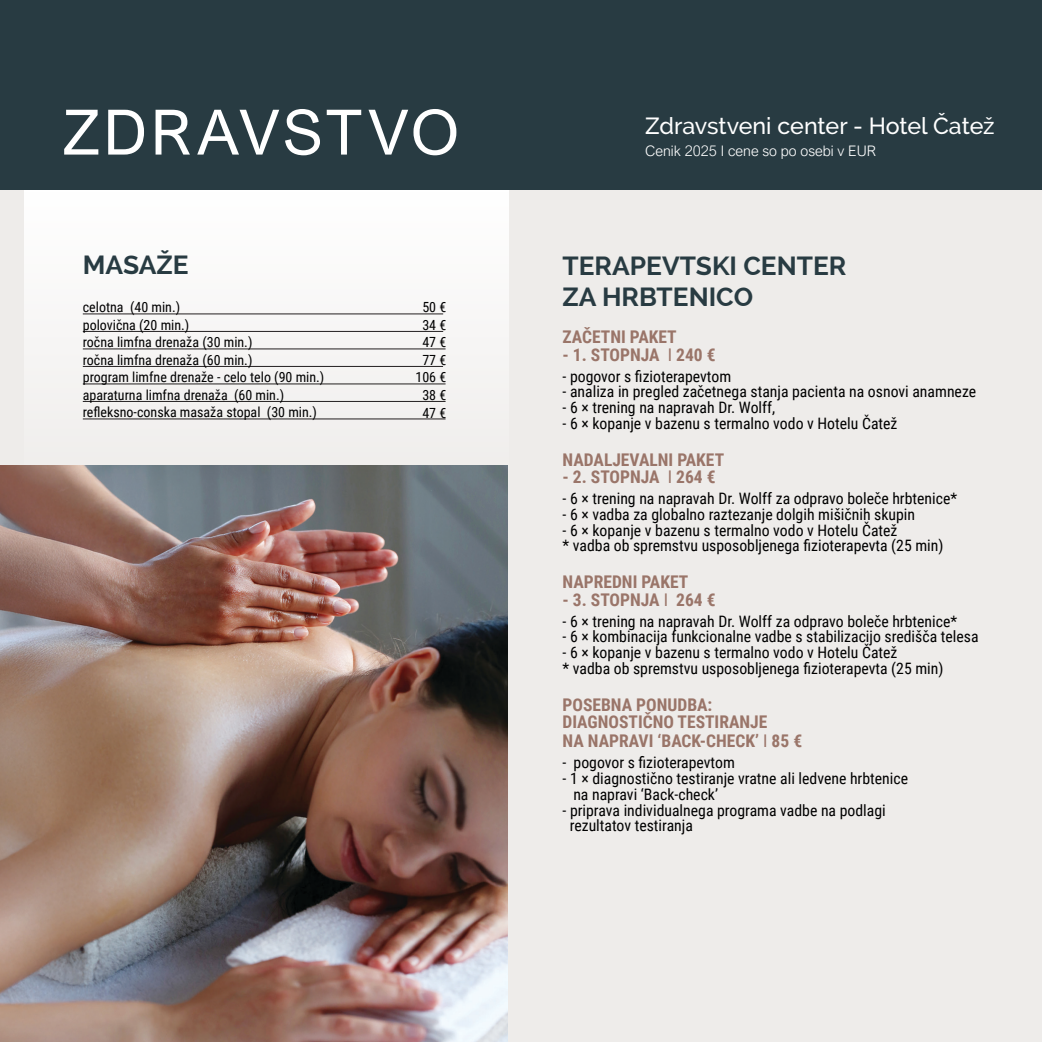
<style>
.page{position:relative;width:1042px;height:1042px;background:#fff}
.page>*{position:absolute;margin:0;border:0;box-sizing:border-box;transform-origin:0 0}
.t1{font:62.65px "Arial Nova";letter-spacing:.05em;color:#fff}
.t2{font:700 26.25px/31.5px "Raleway";color:#283b42}
.t3{font:500 23.28px "Raleway";letter-spacing:-.005em;color:#fff}
.t4{font:700 17.5px/17.5px "Roboto Condensed";color:#9a7569}
.t5{font:15.75px "Roboto Condensed";color:#000}
.t6{font:300 14.53px "Arial Nova";color:#fff}
.t7{font:14px/17.5px "Roboto Condensed";color:#000}
.s1{font-weight:400}
</style>
<div class="page">
<div style="left:0;top:0;width:1042px;height:190px;background:#283b42"></div>
<div style="left:0;top:190px;width:1042px;height:852px;background:#eeecea"></div>
<div style="left:25px;top:190px;width:484px;height:309px;background:#f7f6f5"></div>
<hr style="left:83px;top:314px;width:360px;height:1px;background:#231f20">
<hr style="left:83px;top:331px;width:360px;height:1px;background:#231f20">
<hr style="left:83px;top:349px;width:362px;height:1px;background:#231f20">
<hr style="left:83px;top:366px;width:360px;height:1px;background:#231f20">
<hr style="left:83px;top:384px;width:362px;height:1px;background:#231f20">
<hr style="left:83px;top:401px;width:362px;height:1px;background:#231f20">
<hr style="left:83px;top:419px;width:362px;height:1px;background:#231f20">
<img style="left:0;top:465px;width:508px;height:577px">
<p class="t1" style="left:63px;top:97px;width:398px">ZDRAVSTVO</p>
<p class="t2" style="left:83px;top:249px;width:107px">MASAŽE</p>
<p class="t7" style="left:83px;top:298px;width:99px">celotna (40 min.)</p>
<p class="t7" style="left:83px;top:315px;width:108px">polovična (20 min.)</p>
<p class="t7" style="left:83px;top:333px;width:171px">ročna limfna drenaža (30 min.) ročna limfna drenaža (60 min.)</p>
<p class="t7" style="left:83px;top:368px;width:243px">program limfne drenaže - celo telo (90 min.)</p>
<p class="t7" style="left:83px;top:385px;width:203px">aparaturna limfna drenaža (60 min.)</p>
<p class="t7" style="left:83px;top:403px;width:236px">refleksno-conska masaža stopal (30 min.)</p>
<p class="t7" style="left:422px;top:298px;width:25px">50 €</p>
<p class="t7" style="left:422px;top:316px;width:25px">34 €</p>
<p class="t7" style="left:422px;top:333px;width:25px">47 €</p>
<p class="t7" style="left:422px;top:351px;width:25px">77 €</p>
<p class="t7" style="left:415px;top:368px;width:32px">106 €</p>
<p class="t7" style="left:422px;top:386px;width:25px">38 €</p>
<p class="t7" style="left:422px;top:403px;width:25px">47 €</p>
<p class="t3" style="left:645px;top:113px;width:351px">Zdravstveni center - Hotel Čatež</p>
<p class="t6" style="left:645px;top:142px;width:232px">Cenik 2025 I cene so po osebi v EUR</p>
<p class="t2" style="left:562px;top:250px;width:286px">TERAPEVTSKI CENTER<br>ZA HRBTENICO</p>
<p class="t4" style="left:562px;top:327px;width:116px">ZAČETNI PAKET</p>
<p class="t4" style="left:562px;top:345px;width:155px">- 1. STOPNJA <span class="s1">I</span> 240 €</p>
<p class="t5" style="left:562px;top:365px;width:170px">- pogovor s fizioterapevtom</p>
<p class="t5" style="left:562px;top:381px;width:415px">- analiza in pregled začetnega stanja pacienta na osnovi anamneze</p>
<p class="t5" style="left:562px;top:396px;width:214px">- 6 × trening na napravah Dr. Wolff,</p>
<p class="t5" style="left:562px;top:412px;width:336px">- 6 × kopanje v bazenu s termalno vodo v Hotelu Čatež</p>
<p class="t4" style="left:562px;top:450px;width:163px">NADALJEVALNI PAKET</p>
<p class="t4" style="left:562px;top:467px;width:155px">- 2. STOPNJA <span class="s1">I</span> 264 €</p>
<p class="t5" style="left:562px;top:487px;width:396px">- 6 × trening na napravah Dr. Wolff za odpravo boleče hrbtenice*</p>
<p class="t5" style="left:562px;top:503px;width:354px">- 6 × vadba za globalno raztezanje dolgih mišičnih skupin</p>
<p class="t5" style="left:562px;top:519px;width:336px">- 6 × kopanje v bazenu s termalno vodo v Hotelu Čatež</p>
<p class="t5" style="left:562px;top:535px;width:382px">* vadba ob spremstvu usposobljenega fizioterapevta (25 min)</p>
<p class="t4" style="left:562px;top:572px;width:127px">NAPREDNI PAKET</p>
<p class="t4" style="left:562px;top:590px;width:155px">- 3. STOPNJA <span class="s1">I</span> 264 €</p>
<p class="t5" style="left:562px;top:610px;width:396px">- 6 × trening na napravah Dr. Wolff za odpravo boleče hrbtenice*</p>
<p class="t5" style="left:562px;top:626px;width:417px">- 6 × kombinacija funkcionalne vadbe s stabilizacijo središča telesa</p>
<p class="t5" style="left:562px;top:641px;width:336px">- 6 × kopanje v bazenu s termalno vodo v Hotelu Čatež</p>
<p class="t5" style="left:562px;top:657px;width:382px">* vadba ob spremstvu usposobljenega fizioterapevta (25 min)</p>
<p class="t4" style="left:562px;top:695px;width:206px">POSEBNA PONUDBA:<br>DIAGNOSTIČNO TESTIRANJE</p>
<p class="t4" style="left:562px;top:732px;width:241px">NA NAPRAVI ‘BACK-CHECK’ <span class="s1">I</span> 85 €</p>
<p class="t5" style="left:562px;top:752px;width:174px">- pogovor s fizioterapevtom</p>
<p class="t5" style="left:562px;top:767px;width:347px">- 1 × diagnostično testiranje vratne ali ledvene hrbtenice</p>
<p class="t5" style="left:573px;top:783px;width:146px">na napravi ‘Back-check’</p>
<p class="t5" style="left:562px;top:799px;width:325px">- priprava individualnega programa vadbe na podlagi</p>
<p class="t5" style="left:570px;top:815px;width:125px">rezultatov testiranja</p>
</div>
